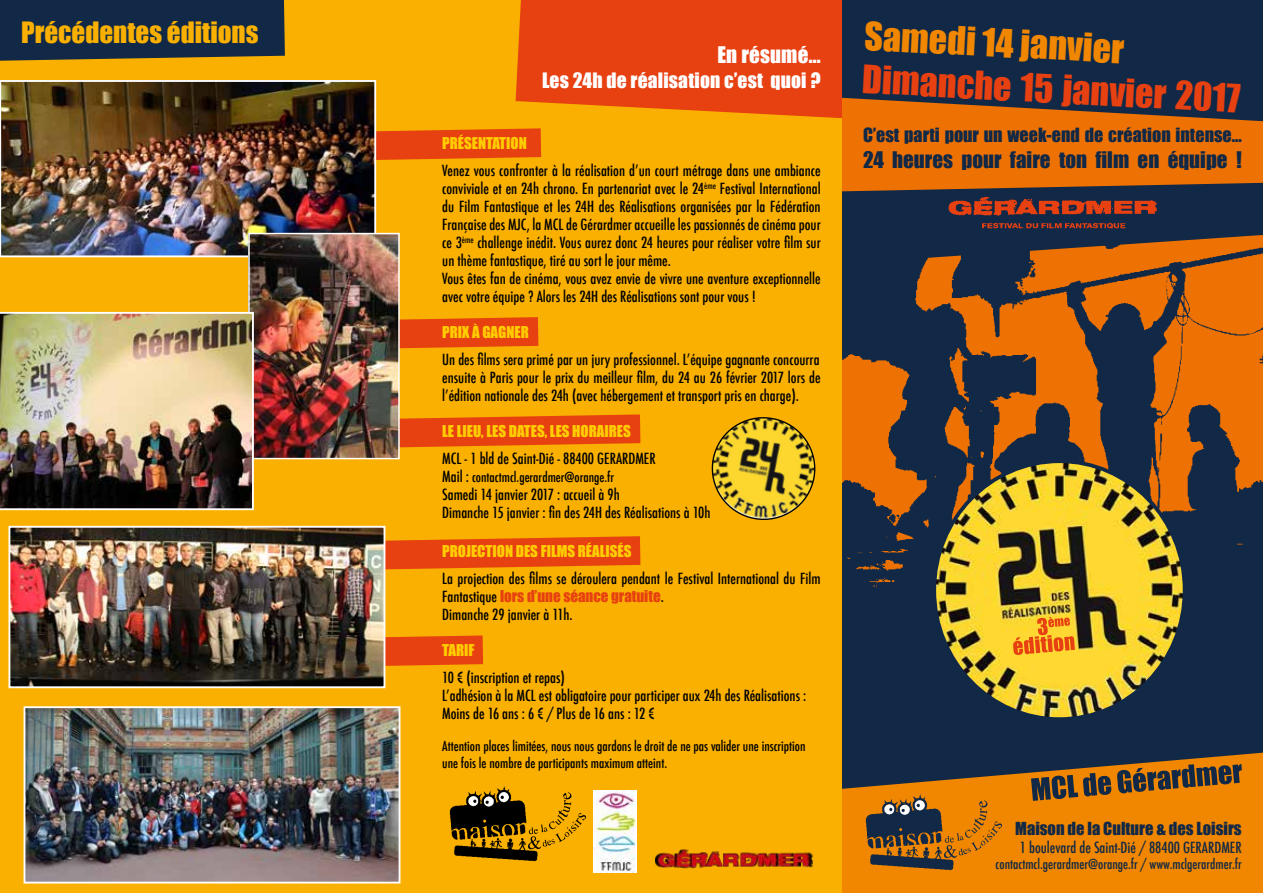
<style>
.page{position:relative;width:1263px;height:893px;background:#fff}
.page>*{position:absolute;margin:0;border:0;box-sizing:border-box;transform-origin:0 0}
.t1{font:36px "Impact";color:#e74011}
.t2{font:36px "Impact";color:#f18700}
.t3{font:27px "Impact";color:#f9b000}
.t4{font:21px "Impact";color:#112846}
.t5{font:21px "Impact";letter-spacing:.01em;color:#fff}
.t6{font:19.5px "Impact";letter-spacing:.01em;color:#fff}
.t7{font:18px "Impact";color:#112846}
.t8{font:16.5px "Impact";color:#112846}
.t9{font:500 condensed 15px/18px "Futura";color:#000}
.t10{font:15px "Impact";color:#fc0}
.t11{font:500 condensed 15px "Futura";color:#112846}
.t12{font:15px "Impact";color:#e74011}
.t13{font:500 condensed 13.5px/16.2px "Futura";color:#000}
.t14{font:500 condensed 13.5px "Futura";color:#112846}
.s1{font-size:15px}
.s2{font-family:"Futura";font-weight:500;font-stretch:condensed;color:#000}
</style>
<div class="page">
<div style="left:0;top:0;width:901px;height:893px;background:#f9b000"></div>
<svg style="left:400px;top:317px;width:138px;height:32px;background:#e84b0f"></svg>
<svg style="left:400px;top:414px;width:240px;height:34px;background:#e9510e"></svg>
<svg style="left:385px;top:536px;width:255px;height:35px"></svg>
<svg style="left:385px;top:635px;width:98px;height:35px"></svg>
<svg style="left:376px;top:128px;width:165px;height:35px"></svg>
<svg style="left:516px;top:0;width:326px;height:119px;background:#e8490f"></svg>
<div style="left:0;top:0;width:285px;height:61px;background:#112846"></div>
<div style="left:842px;top:0;width:421px;height:795px;background:#112846"></div>
<img style="left:842px;top:264px;width:421px;height:324px">
<img style="left:449px;top:786px;width:137px;height:76px">
<img style="left:594px;top:791px;width:43px;height:82px">
<img style="left:656px;top:849px;width:157px;height:20px">
<svg style="left:842px;top:98px;width:421px;height:166px"></svg>
<svg style="left:842px;top:753px;width:421px;height:140px;fill:#f18700"></svg>
<img style="left:863px;top:795px;width:138px;height:77px">
<svg style="left:1031px;top:764px;width:211px;height:37px"></svg>
<img style="left:3px;top:83px;width:370px;height:171px">
<div style="left:0;top:80px;width:376px;height:177px;border:2px solid #fff"></div>
<img style="left:27px;top:709px;width:370px;height:171px">
<div style="left:24px;top:706px;width:376px;height:177px;border:2px solid #fff"></div>
<img style="left:251px;top:236px;width:146px;height:220px">
<div style="left:248px;top:233px;width:152px;height:226px;border:2px solid #fff"></div>
<img style="left:12px;top:529px;width:370px;height:156px">
<div style="left:9px;top:526px;width:376px;height:162px;border:2px solid #fff"></div>
<img style="left:0;top:312px;width:254px;height:198px">
<svg style="left:711px;top:417px;width:105px;height:103px"></svg>
<img style="left:934px;top:461px;width:250px;height:255px">
<svg style="left:1013px;top:617px;width:62px;height:38px;background:#f49c24"></svg>
<h2 class="t3" style="left:21px;top:11px;width:239px">Précédentes éditions</h2>
<h3 class="t5" style="left:717px;top:39px;width:105px">En résumé...</h3>
<h3 class="t6" style="left:542px;top:65px;width:280px">Les 24h de réalisation c’est quoi ?</h3>
<p class="t10" style="left:442px;top:131px;width:86px">PRÉSENTATION</p>
<p class="t9" style="left:442px;top:162px;width:380px">Venez vous confronter à la réalisation d’un court métrage dans une ambiance conviviale et en 24h chrono. En partenariat avec le 24<sup>ème</sup> Festival International du Film Fantastique et les 24H des Réalisations organisées par la Fédération Française des MJC, la MCL de Gérardmer accueille les passionnés de cinéma pour ce 3<sup>ème</sup> challenge inédit. Vous aurez donc 24 heures pour réaliser votre film sur un thème fantastique, tiré au sort le jour même.<br>Vous êtes fan de cinéma, vous avez envie de vivre une aventure exceptionnelle avec votre équipe ? Alors les 24H des Réalisations sont pour vous !</p>
<p class="t10" style="left:442px;top:320px;width:88px">PRIX À GAGNER</p>
<p class="t9" style="left:442px;top:351px;width:380px;text-align:justify">Un des films sera primé par un jury professionnel. L’équipe gagnante concourra ensuite à Paris pour le prix du meilleur film, du 24 au 26 février 2017 lors de l’édition nationale des 24h (avec hébergement et transport pris en charge).</p>
<p class="t10" style="left:442px;top:419px;width:190px">LE LIEU, LES DATES, LES HORAIRES</p>
<p class="t9" style="left:442px;top:450px;width:215px">MCL - 1 bld de Saint-Dié - 88400 GERARDMER</p>
<p class="t13" style="left:442px;top:469px;width:173px"><span class="s1">Mail :</span> contactmcl.gerardmer@orange.fr</p>
<p class="t9" style="left:442px;top:486px;width:270px">Samedi 14 janvier 2017 : accueil à 9h<br>Dimanche 15 janvier : fin des 24H des Réalisations à 10h</p>
<p class="t10" style="left:442px;top:539px;width:191px">PROJECTION DES FILMS RÉALISÉS</p>
<p class="t9" style="left:442px;top:570px;width:380px">La projection des films se déroulera pendant le Festival International du Film</p>
<p class="t12" style="left:442px;top:584px;width:223px"><span class="s2">Fantastique</span> lors d’une séance gratuite<span class="s2">.</span></p>
<p class="t9" style="left:442px;top:606px;width:132px">Dimanche 29 janvier à 11h.</p>
<p class="t10" style="left:442px;top:638px;width:34px">TARIF</p>
<p class="t9" style="left:442px;top:669px;width:366px">10 € (inscription et repas)<br>L’adhésion à la MCL est obligatoire pour participer aux 24h des Réalisations :<br>Moins de 16 ans : 6 € / Plus de 16 ans : 12 €</p>
<p class="t13" style="left:442px;top:738px;width:365px">Attention places limitées, nous nous gardons le droit de ne pas valider une inscription une fois le nombre de participants maximum atteint.</p>
<h1 class="t2" style="left:866px;top:8px;width:261px;rotate:3deg">Samedi 14 janvier</h1>
<h1 class="t1" style="left:864px;top:51px;width:380px;rotate:3deg">Dimanche 15 janvier 2017</h1>
<p class="t7" style="left:863px;top:121px;width:380px">C’est parti pour un week-end de création intense...</p>
<h3 class="t4" style="left:863px;top:143px;width:380px">24 heures pour faire ton film en équipe !</h3>
<p class="t8" style="left:1015px;top:815px;width:228px">Maison de la Culture &amp; des Loisirs</p>
<p class="t11" style="left:1020px;top:838px;width:223px">1 boulevard de Saint-Dié / 88400 GERARDMER</p>
<p class="t14" style="left:996px;top:855px;width:248px">contactmcl.gerardmer@orange.fr / www.mclgerardmer.fr</p>
</div>
